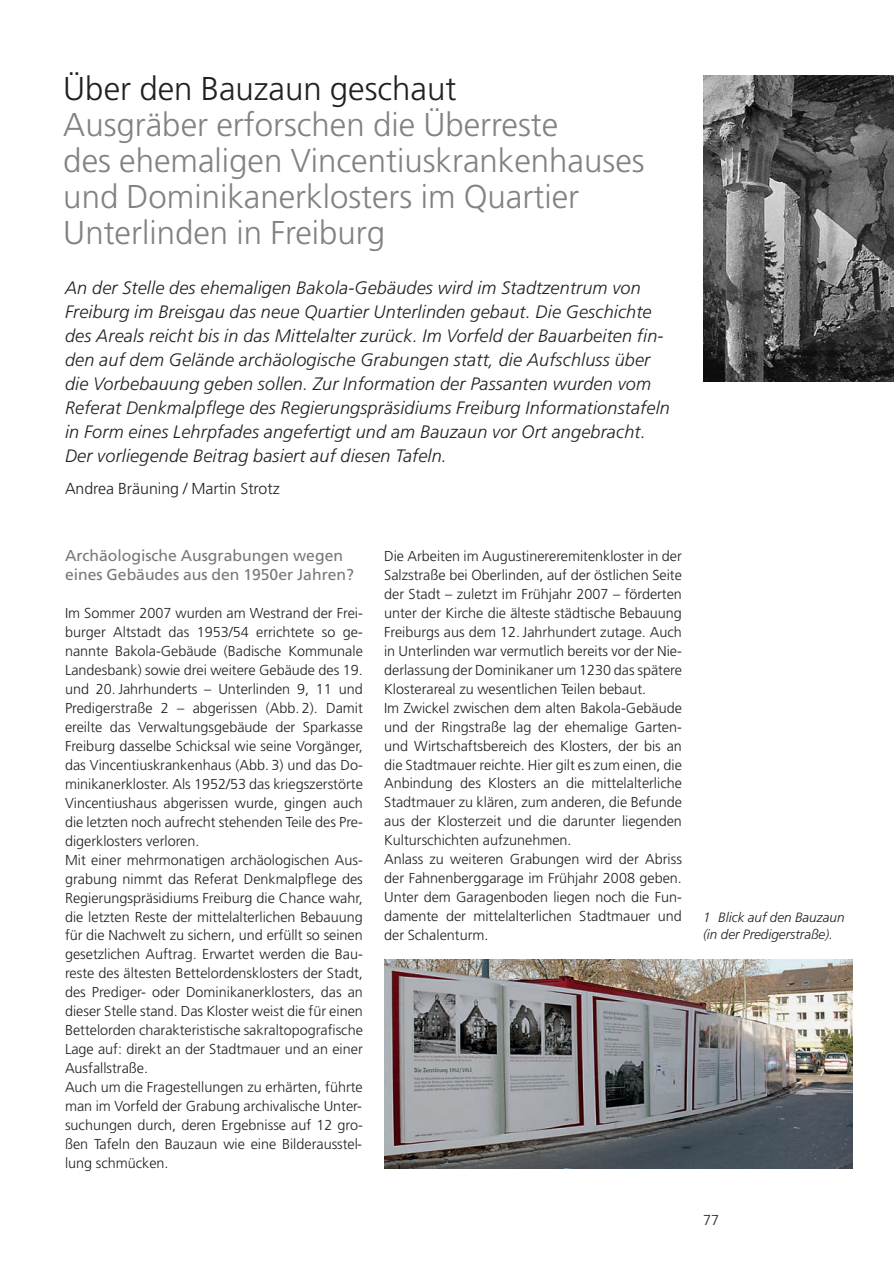
<style>
.page{position:relative;width:894px;height:1264px;background:#fff}
.page>*{position:absolute;margin:0;border:0;box-sizing:border-box;transform-origin:0 0}
.t1{font:300 33px/36px "Frutiger";color:#808285}
.t2{font:italic 300 18px/24px "Frutiger";letter-spacing:.01em;color:#231f20}
.t3{font:300 15.9px "Frutiger";color:#231f20}
.t4{font:15.75px/19px "Frutiger";color:#76787b}
.t5{font:300 14.4px/19px "Frutiger";color:#231f20}
.t6{font:italic 300 13.5px/17.2px "Frutiger";color:#231f20}
.s1{color:#231f20}
</style>
<div class="page">
<img style="left:384px;top:960px;width:468px;height:208px">
<img style="left:703px;top:76px;width:190px;height:306px">
<p class="t1" style="left:63px;top:73px;width:582px"><span class="s1">Über den Bauzaun geschaut<br></span>Ausgräber erforschen die Überreste<br>des ehemaligen Vincentiuskrankenhauses und Dominikanerklosters im Quartier Unterlinden in Freiburg</p>
<p class="t2" style="left:65px;top:277px;width:606px">An der Stelle des ehemaligen Bakola-Gebäudes wird im Stadtzentrum von Freiburg im Breisgau das neue Quartier Unterlinden gebaut. Die Geschichte des Areals reicht bis in das Mittelalter zurück. Im Vorfeld der Bauarbeiten fin&shy;den auf dem Gelände archäologische Grabungen statt, die Aufschluss über die Vorbebauung geben sollen. Zur Information der Passanten wurden vom Referat Denkmalpflege des Regierungspräsidiums Freiburg Informationstafeln in Form eines Lehrpfades angefertigt und am Bauzaun vor Ort angebracht.<br>Der vorliegende Beitrag basiert auf diesen Tafeln.</p>
<p class="t3" style="left:65px;top:482px;width:216px">Andrea Bräuning / Martin Strotz</p>
<p class="t4" style="left:65px;top:547px;width:290px">Archäologische Ausgrabungen wegen eines Gebäudes aus den 1950er Jahren?</p>
<p class="t5" style="left:65px;top:604px;width:299px">Im Sommer 2007 wurden am Westrand der Frei&shy;burger Altstadt das 1953/54 errichtete so ge&shy;nannte Bakola-Gebäude (Badische Kommunale Landesbank) sowie drei weitere Gebäude des 19. und 20. Jahrhunderts – Unterlinden 9, 11 und Predigerstraße 2 – abgerissen (Abb. 2). Damit ereilte das Verwaltungsgebäude der Sparkasse Freiburg dasselbe Schicksal wie seine Vorgänger, das Vincentiuskrankenhaus (Abb. 3) und das Do&shy;minikanerkloster. Als 1952/53 das kriegszerstörte Vincentiushaus abgerissen wurde, gingen auch die letzten noch aufrecht stehenden Teile des Pre&shy;digerklosters verloren.<br>Mit einer mehrmonatigen archäologischen Aus&shy;grabung nimmt das Referat Denkmalpflege des Regierungspräsidiums Freiburg die Chance wahr, die letzten Reste der mittelalterlichen Bebauung für die Nachwelt zu sichern, und erfüllt so seinen gesetzlichen Auftrag. Erwartet werden die Bau&shy;reste des ältesten Bettelordensklosters der Stadt, des Prediger- oder Dominikanerklosters, das an dieser Stelle stand. Das Kloster weist die für einen Bettelorden charakteristische sakraltopografische Lage auf: direkt an der Stadtmauer und an einer Ausfallstraße.<br>Auch um die Fragestellungen zu erhärten, führte man im Vorfeld der Grabung archivalische Unter&shy;suchungen durch, deren Ergebnisse auf 12 gro&shy;ßen Tafeln den Bauzaun wie eine Bilderausstel&shy;lung schmücken.</p>
<p class="t5" style="left:384px;top:547px;width:299px">Die Arbeiten im Augustinereremitenkloster in der Salzstraße bei Oberlinden, auf der östlichen Seite der Stadt – zuletzt im Frühjahr 2007 – förderten unter der Kirche die älteste städtische Bebauung Freiburgs aus dem 12. Jahrhundert zutage. Auch in Unterlinden war vermutlich bereits vor der Nie&shy;derlassung der Dominikaner um 1230 das spätere Klosterareal zu wesentlichen Teilen bebaut.<br>Im Zwickel zwischen dem alten Bakola-Gebäude und der Ringstraße lag der ehemalige Garten&shy;und Wirtschaftsbereich des Klosters, der bis an die Stadtmauer reichte. Hier gilt es zum einen, die Anbindung des Klosters an die mittelalterliche Stadtmauer zu klären, zum anderen, die Befunde aus der Klosterzeit und die darunter liegenden Kulturschichten aufzunehmen.<br>Anlass zu weiteren Grabungen wird der Abriss der Fahnenberggarage im Frühjahr 2008 geben.<br>Unter dem Garagenboden liegen noch die Fun&shy;damente der mittelalterlichen Stadtmauer und der Schalenturm.</p>
<p class="t6" style="left:703px;top:910px;width:143px">1 Blick auf den Bauzaun (in der Predigerstraße).</p>
<p class="t5" style="left:703px;top:1212px;width:17px">77</p>
</div>
